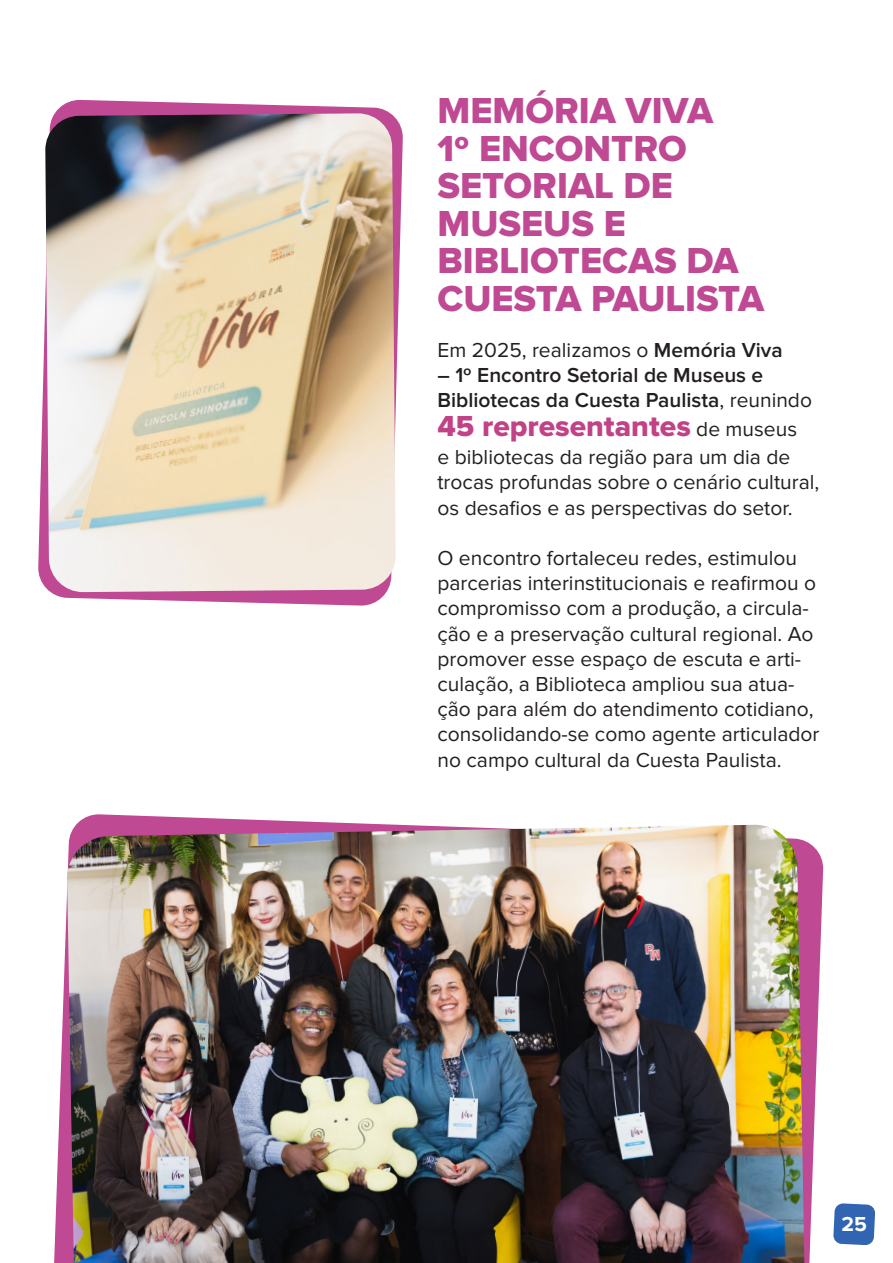
<style>
.page{position:relative;width:893px;height:1263px;background:#fff}
.page>*{position:absolute;margin:0;border:0;box-sizing:border-box;transform-origin:0 0}
.titulos{font:37.5px/37.5px "Proxima Nova A Extrabld";color:#bf4993}
.t1{font:30px "Proxima Nova Extrabld";color:#c24288}
.t2{font:21px/25.2px "Proxima Nova";color:#231f20}
.t3{font:600 21px/25.2px "Proxima Nova";color:#231f20}
.t4{font:700 21px "Proxima Nova";color:#fff}
.s1{font-weight:600}
.s2{font-weight:400}
.s3{font-family:"Proxima Nova";font-size:21px;color:#231f20}
</style>
<div class="page">
<svg style="left:833px;top:1203px;width:42px;height:42px;background:#4675b9"></svg>
<svg style="left:38px;top:99px;width:365px;height:507px"></svg>
<img style="left:45px;top:113px;width:351px;height:479px">
<svg style="left:54px;top:814px;width:770px;height:449px"></svg>
<img style="left:67px;top:825px;width:737px;height:438px">
<p class="titulos" style="left:437px;top:91px;width:328px">MEMÓRIA VIVA<br>1º ENCONTRO<br>SETORIAL DE<br>MUSEUS E<br>BIBLIOTECAS DA<br>CUESTA PAULISTA</p>
<p class="t2" style="left:437px;top:338px;width:347px">Em 2025, realizamos o <span class="s1">Memória Viva</span></p>
<p class="t3" style="left:437px;top:363px;width:376px">– 1º Encontro Setorial de Museus e<br>Bibliotecas da Cuesta Paulista<span class="s2">, reunindo</span></p>
<p class="t1" style="left:437px;top:408px;width:361px">45 representantes <span class="s3">de museus</span></p>
<p class="t2" style="left:437px;top:445px;width:383px">e bibliotecas da região para um dia de trocas profundas sobre o cenário cultural, os desafios e as perspectivas do setor.</p>
<p class="t2" style="left:437px;top:546px;width:384px">O encontro fortaleceu redes, estimulou parcerias interinstitucionais e reafirmou o compromisso com a produção, a circula&shy;ção e a preservação cultural regional. Ao promover esse espaço de escuta e arti&shy;culação, a Biblioteca ampliou sua atua&shy;ção para além do atendimento cotidiano, consolidando-se como agente articulador no campo cultural da Cuesta Paulista.</p>
<p class="t4" style="left:842px;top:1212px;width:27px">25</p>
</div>
